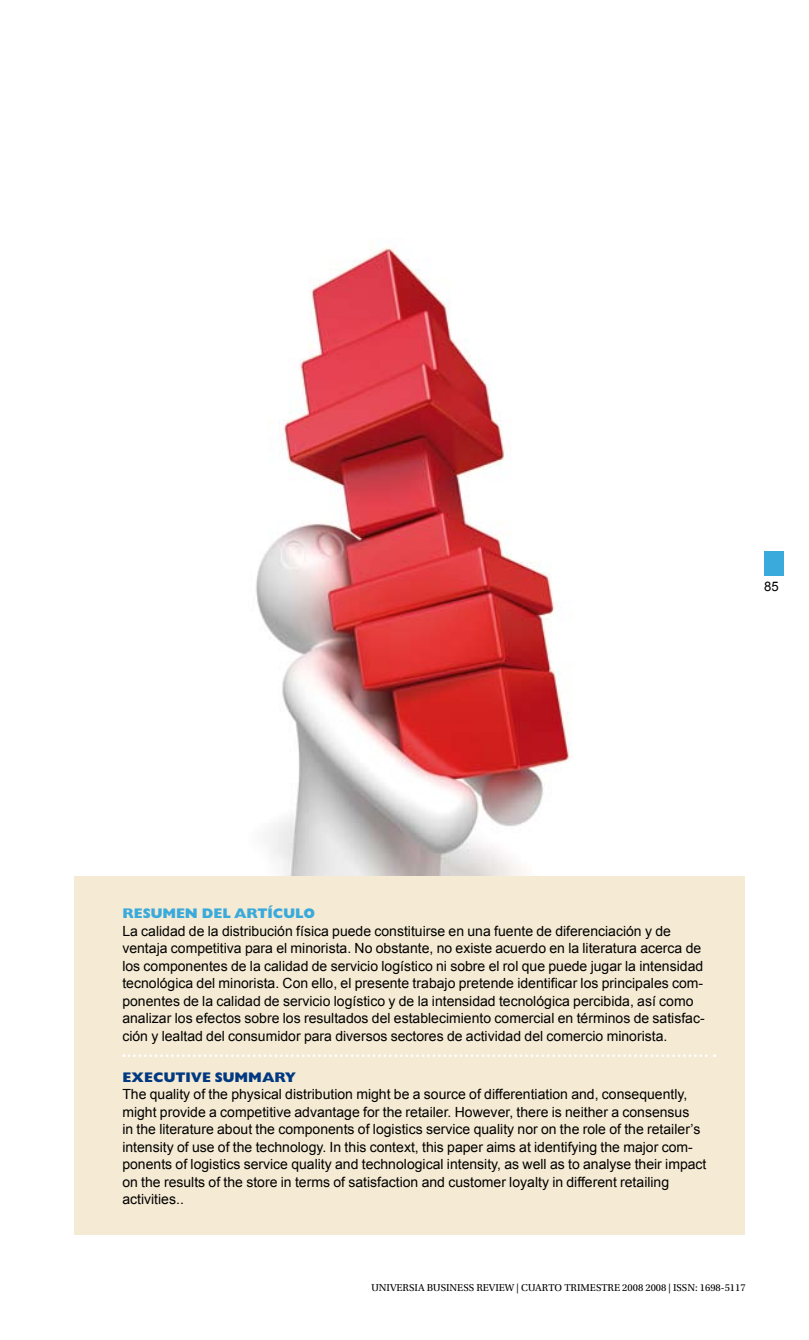
<style>
.page{position:relative;width:809px;height:1340px;background:#fff}
.page>*{position:absolute;margin:0;border:0;box-sizing:border-box;transform-origin:0 0}
.t1{font:14px/17.5px "Arial";color:#000}
.t2{font:800 14px "Gill Sans Std";color:#3aaadc}
.t3{font:800 14px "Gill Sans Std";color:#003882}
.t4{font:13.12px "Arial";color:#000}
.t5{font:10.5px "Utopia Std";color:#000}
</style>
<div class="page">
<div style="left:764px;top:551px;width:20px;height:24px;background:#3aaadc"></div>
<img style="left:256px;top:247px;width:316px;height:629px">
<div style="left:74px;top:876px;width:671px;height:358px;background:#f5ead3"></div>
<svg style="left:123px;top:1054px;width:592px;height:3px"></svg>
<p class="t4" style="left:764px;top:577px;width:16px">85</p>
<p class="t2" style="left:122px;top:905px;width:194px">RESUMEN DEL ARTÍCULO</p>
<p class="t1" style="left:122px;top:922px;width:584px">La calidad de la distribución física puede constituirse en una fuente de diferenciación y de ventaja competitiva para el minorista. No obstante, no existe acuerdo en la literatura acerca de los componentes de la calidad de servicio logístico ni sobre el rol que puede jugar la intensidad tecnológica del minorista. Con ello, el presente trabajo pretende identificar los principales com&shy;ponentes de la calidad de servicio logístico y de la intensidad tecnológica percibida, así como analizar los efectos sobre los resultados del establecimiento comercial en términos de satisfac&shy;ción y lealtad del consumidor para diversos sectores de actividad del comercio minorista.</p>
<p class="t3" style="left:122px;top:1068px;width:105px">EXECUTIVE SUMM</p>
<p class="t3" style="left:262px;top:1068px;width:36px">ARY</p>
<p class="t1" style="left:122px;top:1085px;width:585px">The quality of the physical distribution might be a source of differentiation and, consequently, might provide a competitive advantage for the retailer. However, there is neither a consensus<br>in the literature about the components of logistics service quality nor on the role of the retailer’s intensity of use of the technology. In this context, this paper aims at identifying the major com&shy;ponents of logistics service quality and technological intensity, as well as to analyse their impact on the results of the store in terms of satisfaction and customer loyalty in different retailing activities..</p>
<p class="t5" style="left:371px;top:1281px;width:165px">UNIVERSIA BUSINESS REVIEW | CUAR</p>
<p class="t5" style="left:548px;top:1281px;width:199px">TO TRIMESTRE 2008 2008 | ISSN: 1698-5117</p>
</div>
